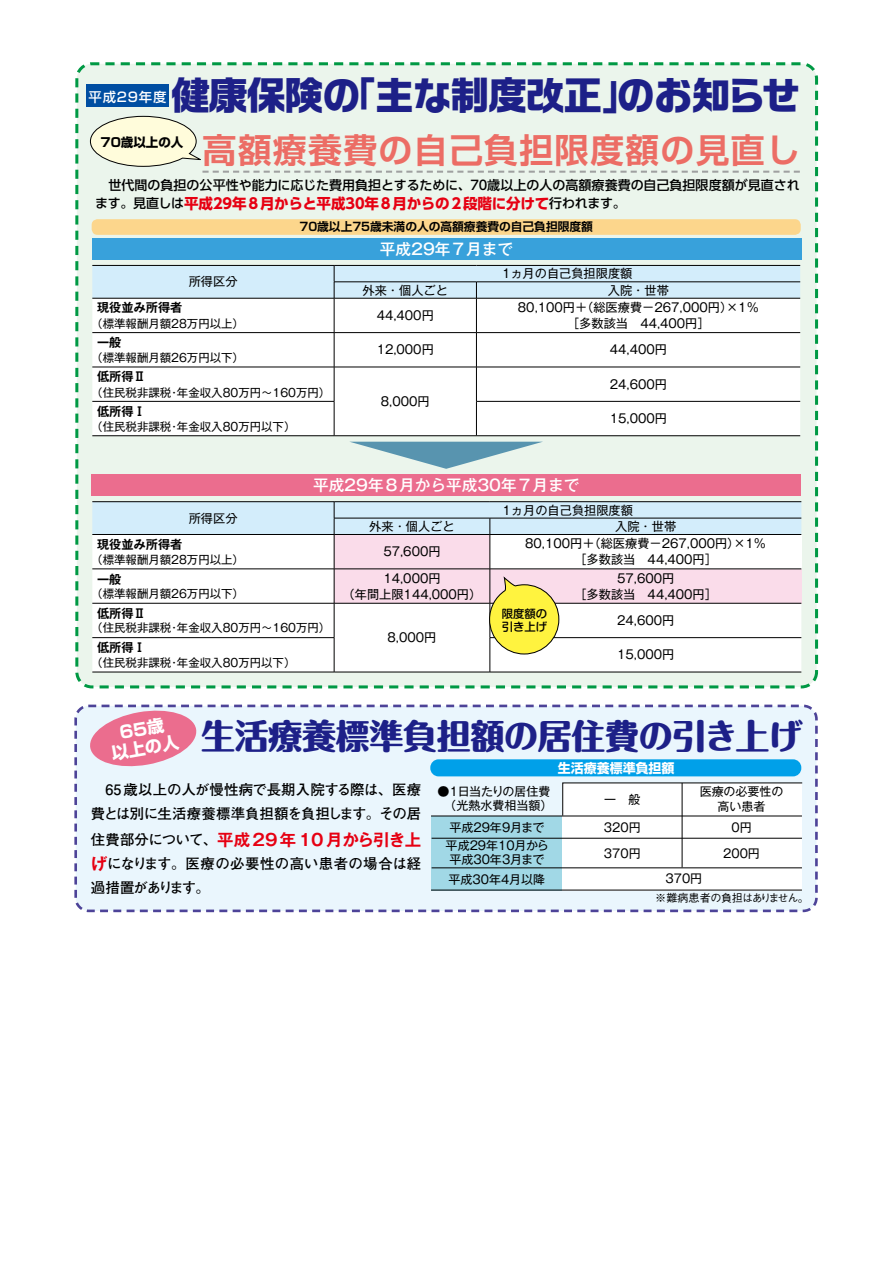
<style>
.page{position:relative;width:893px;height:1263px;background:#fff}
.page>*{position:absolute;margin:0;border:0;box-sizing:border-box;transform-origin:0 0}
.t1{font:700 38.7px "Ro G San Srf Std";letter-spacing:-.035em;color:#1d2088}
.t2{font:800 34.05px "Maru Fo Pro";letter-spacing:-.01em;color:#1d2088}
.t3{font:700 33.9px "Shin Go Pr 6 De";letter-spacing:.04em;color:#ec6d65}
.t4{font:700 16.95px/19.2px "Shin Go Pr 6";color:#fff;text-align:center}
.t5{font:700 16.5px "Gothic MB101 Pro De";letter-spacing:-.01em;color:#e60012}
.t6{font:500 15.6px "Gothic MB101 Pr 6";color:#fff}
.t7{font:700 14.55px "UD Shin Go Pro";letter-spacing:-.025em;color:#e60012}
.t8{font:700 14.4px/24px "Futo Go B101 Pro";letter-spacing:-.005em;color:#000}
.t9{font:500 13.2px "Shin Go Pr 6";letter-spacing:.065em;color:#fff}
.t10{font:500 13.05px/18px "UD Shin Go Pro";color:#000}
.t11{font:700 12.9px "Shin Go Pr 6";color:#fff}
.t12{font:700 12.45px "Shin Go Pr 6";color:#000}
.t13{font:12.15px/16px "Gothic MB101 Pr 6";color:#000;text-align:center}
.t14{font:700 12.15px "Gothic MB101 Pr 6 De";color:#000}
.t15{font:12px/25.7px "Gothic MB101 Pr 6";color:#000;text-align:center}
.t16{font:700 11.7px "Shin Go Pr 6 De";color:#000}
.t17{font:11.4px "Gothic MB101 Pr 6";color:#000}
.t18{font:500 11.4px/13.2px "Shin M Go Pro";color:#000}
.t19{font:500 11.1px "Gothic BBB Pr 6";letter-spacing:-.06em;color:#000}
.s1{font-weight:700;font-size:14.55px;color:#e60012}
.s2{font-weight:500;font-size:13.05px;color:#000}
.s3{font-family:"Gothic MB101 Pro De";font-size:16.5px;color:#e60012}
</style>
<div class="page">
<div style="left:76px;top:706px;width:740px;height:205px;background:#eaf6fd;border-radius:13px"></div>
<div style="left:74px;top:705px;width:744px;height:207px;border:3px dashed #4d4398;border-radius:13px"></div>
<div style="left:432px;top:816px;width:131px;height:74px;background:#a1d8e6"></div>
<div style="left:77px;top:64px;width:739px;height:623px;background:#ebf5ec;border-radius:15px"></div>
<div style="left:75px;top:62px;width:743px;height:626px;border:3px dashed #094;border-radius:15px"></div>
<hr style="left:92px;top:501px;width:242px;height:1px;background:#000">
<hr style="left:334px;top:501px;width:156px;height:1px;background:#000">
<hr style="left:490px;top:501px;width:311px;height:1px;background:#000">
<hr style="left:92px;top:672px;width:242px;height:1px;background:#000">
<hr style="left:334px;top:672px;width:156px;height:1px;background:#000">
<hr style="left:490px;top:672px;width:311px;height:1px;background:#000">
<div style="left:92px;top:219px;width:709px;height:16px;background:#fcd68c;border-radius:6px"></div>
<div style="left:92px;top:299px;width:708px;height:136px;background:#fff"></div>
<svg style="left:92px;top:265px;width:708px;height:33px;background:#c6dfec"></svg>
<hr style="left:92px;top:298px;width:242px;height:1px;background:#000">
<hr style="left:334px;top:298px;width:142px;height:1px;background:#000">
<hr style="left:334px;top:298px;width:1px;height:34px;background:#000">
<hr style="left:476px;top:298px;width:324px;height:1px;background:#000">
<hr style="left:476px;top:298px;width:1px;height:34px;background:#000">
<hr style="left:92px;top:332px;width:242px;height:1px;background:#000">
<hr style="left:334px;top:332px;width:142px;height:1px;background:#000">
<hr style="left:334px;top:333px;width:1px;height:34px;background:#000">
<hr style="left:476px;top:332px;width:324px;height:1px;background:#000">
<hr style="left:476px;top:333px;width:1px;height:34px;background:#000">
<hr style="left:92px;top:367px;width:242px;height:1px;background:#000">
<hr style="left:334px;top:367px;width:142px;height:1px;background:#000">
<hr style="left:334px;top:367px;width:1px;height:34px;background:#000">
<hr style="left:476px;top:367px;width:324px;height:1px;background:#000">
<hr style="left:476px;top:367px;width:1px;height:34px;background:#000">
<hr style="left:92px;top:401px;width:242px;height:1px;background:#000">
<hr style="left:334px;top:401px;width:1px;height:35px;background:#000">
<hr style="left:476px;top:401px;width:324px;height:1px;background:#000">
<hr style="left:476px;top:401px;width:1px;height:35px;background:#000">
<hr style="left:92px;top:435px;width:242px;height:1px;background:#000">
<hr style="left:334px;top:435px;width:142px;height:1px;background:#000">
<hr style="left:476px;top:435px;width:324px;height:1px;background:#000">
<svg style="left:90px;top:116px;width:710px;height:57px"></svg>
<svg style="left:351px;top:442px;width:191px;height:27px"></svg>
<div style="left:92px;top:238px;width:709px;height:22px;background:#38a1db"></div>
<div style="left:92px;top:474px;width:709px;height:22px;background:#eb6d8e"></div>
<svg style="left:92px;top:502px;width:709px;height:170px;background:#ededec"></svg>
<div style="left:563px;top:783px;width:239px;height:107px;background:#fff"></div>
<div style="left:430px;top:759px;width:371px;height:17px;background:#00a0e9;border-radius:8px"></div>
<svg style="left:88px;top:707px;width:111px;height:60px"></svg>
<hr style="left:431px;top:816px;width:371px;height:1px;background:#000">
<hr style="left:432px;top:838px;width:370px;height:1px;background:#000">
<hr style="left:432px;top:867px;width:370px;height:1px;background:#000">
<hr style="left:431px;top:890px;width:371px;height:1px;background:#000">
<svg style="left:562px;top:782px;width:241px;height:34px"></svg>
<hr style="left:682px;top:783px;width:1px;height:84px;background:#000">
<div style="left:86px;top:85px;width:83px;height:22px;background:#004ea2"></div>
<h1 class="t1" style="left:338px;top:68px;width:465px">「主な制度改正のお知らせ</h1>
<h1 class="t1" style="left:171px;top:68px;width:192px">健康保険の</h1>
<h1 class="t1" style="left:601px;top:68px;width:41px">」</h1>
<p class="t9" style="left:88px;top:86px;width:80px">平成29年度</p>
<h3 class="t3" style="left:202px;top:123px;width:599px">高額療養費の自己負担限度額の見直し</h3>
<p class="t12" style="left:101px;top:132px;width:84px">70歳以上の人</p>
<p class="t10" style="left:613px;top:176px;width:188px;text-indent:-517px">　世代間の負担の公平性や能力に応じた費用負担とするために、70歳以上の人の高額療養費の自己負担限度額が見直され。</p>
<p class="t10" style="left:95px;top:194px;width:119px">ます。見直しは<span class="s1">平成</span></p>
<p class="t7" style="left:213px;top:191px;width:402px">29年８月からと平成30年８月からの２段階に分けて<span class="s2">行われます</span></p>
<p class="t16" style="left:299px;top:217px;width:295px">70歳以上75歳未満の人の高額療養費の自己負担限度額</p>
<p class="t13" style="left:189px;top:273px;width:50px">所得区分</p>
<p class="t6" style="left:380px;top:236px;width:135px">平成29年７月まで</p>
<p class="t13" style="left:363px;top:281px;width:87px">外来・個人ごと</p>
<p class="t13" style="left:502px;top:265px;width:132px">1ヵ月の自己負担限度額</p>
<p class="t13" style="left:608px;top:281px;width:63px">入院・世帯</p>
<p class="t14" style="left:97px;top:298px;width:87px">現役並み所得者</p>
<p class="t13" style="left:518px;top:298px;width:242px">80,100円（＋総医療費－267,000円 ×( 1％</p>
<p class="t13" style="left:377px;top:307px;width:59px">44,400円</p>
<p class="t17" style="left:91px;top:314px;width:154px">（標準報酬月額28万円以上）</p>
<p class="t13" style="left:567px;top:315px;width:144px">［多数該当　44,400円[</p>
<p class="t14" style="left:97px;top:332px;width:26px">一般</p>
<p class="t13" style="left:610px;top:341px;width:59px">44,400円</p>
<p class="t13" style="left:377px;top:341px;width:59px">12,000円</p>
<p class="t17" style="left:91px;top:348px;width:154px">（標準報酬月額26万円以下）</p>
<p class="t14" style="left:97px;top:366px;width:50px">低所得Ⅱ</p>
<p class="t13" style="left:610px;top:375px;width:59px">24,600円</p>
<p class="t17" style="left:91px;top:383px;width:81px">（住民税非課税</p>
<p class="t17" style="left:177px;top:383px;width:155px">年金収入80万円～160万円）</p>
<p class="t17" style="left:168px;top:383px;width:13px">・</p>
<p class="t13" style="left:381px;top:392px;width:50px">8,000円</p>
<p class="t14" style="left:97px;top:401px;width:50px">低所得Ⅰ</p>
<p class="t13" style="left:610px;top:410px;width:59px">15,000円</p>
<p class="t17" style="left:91px;top:417px;width:81px">（住民税非課税</p>
<p class="t17" style="left:177px;top:417px;width:120px">年金収入80万円以下）</p>
<p class="t17" style="left:168px;top:417px;width:13px">・</p>
<p class="t13" style="left:189px;top:509px;width:50px">所得区分</p>
<p class="t6" style="left:313px;top:472px;width:268px">平成29年８月から平成30年７月まで</p>
<p class="t13" style="left:369px;top:517px;width:87px">外来・個人ごと</p>
<p class="t13" style="left:503px;top:501px;width:132px">1ヵ月の自己負担限度額</p>
<p class="t13" style="left:615px;top:517px;width:63px">入院・世帯</p>
<p class="t14" style="left:97px;top:534px;width:87px">現役並み所得者</p>
<p class="t13" style="left:525px;top:535px;width:242px">80,100円（＋総医療費－267,000円 ×( 1％</p>
<p class="t13" style="left:383px;top:543px;width:59px">57,600円</p>
<p class="t17" style="left:91px;top:550px;width:154px">（標準報酬月額28万円以上）</p>
<p class="t13" style="left:574px;top:551px;width:144px">［多数該当　44,400円[</p>
<p class="t14" style="left:97px;top:569px;width:26px">一般</p>
<p class="t17" style="left:91px;top:584px;width:154px">（標準報酬月額26万円以下(</p>
<p class="t13" style="left:343px;top:569px;width:140px">14,000円<br>（年間上限144,000円(</p>
<p class="t13" style="left:574px;top:569px;width:144px">57,600円<br>［多数該当　44,400円[</p>
<p class="t14" style="left:97px;top:603px;width:50px">低所得Ⅱ</p>
<p class="t17" style="left:91px;top:618px;width:81px">（住民税非課税</p>
<p class="t17" style="left:177px;top:618px;width:155px">年金収入80万円～160万円）</p>
<p class="t17" style="left:168px;top:618px;width:13px">・</p>
<p class="t14" style="left:97px;top:638px;width:50px">低所得Ⅰ</p>
<p class="t17" style="left:91px;top:653px;width:81px">（住民税非課税</p>
<p class="t17" style="left:177px;top:653px;width:120px">年金収入80万円以下）</p>
<p class="t17" style="left:168px;top:653px;width:13px">・</p>
<p class="t13" style="left:388px;top:629px;width:50px">8,000円</p>
<p class="t18" style="left:502px;top:605px;width:47px">限度額の引き上げ</p>
<p class="t13" style="left:617px;top:612px;width:59px">24,600円</p>
<p class="t13" style="left:617px;top:646px;width:59px">15,000円</p>
<h3 class="t4" style="left:107px;top:725px;width:70px;rotate:-10deg">65歳<br>以上の人</h3>
<h2 class="t2" style="left:201px;top:709px;width:604px">生活療養標準負担額の居住費の引き上げ</h2>
<p class="t11" style="left:558px;top:757px;width:118px">生活療養標準負担額</p>
<p class="t8" style="left:91px;top:775px;width:332px;line-height:24.5px">　65歳以上の人が慢性病で長期入院する際は、医療費とは別に生活療養標準負担額を負担します。その居</p>
<h3 class="t5" style="left:217px;top:826px;width:205px">平成29 年 10 月から引き上</h3>
<p class="t8" style="left:91px;top:825px;width:332px">住費部分について、<br><span class="s3">げ</span>になります。医療の必要性の高い患者の場合は経過措置があります。</p>
<p class="t15" style="left:458px;top:777px;width:94px">日当たりの居住費</p>
<p class="t15" style="left:438px;top:777px;width:24px">●１</p>
<p class="t15" style="left:700px;top:778px;width:85px">医療の必要性の</p>
<p class="t15" style="left:604px;top:785px;width:38px">一　般</p>
<p class="t15" style="left:438px;top:792px;width:117px">　（光熱水費相当額）</p>
<p class="t15" style="left:717px;top:793px;width:50px">高い患者</p>
<p class="t15" style="left:446px;top:817px;width:105px;line-height:18.5px">平成29年9月まで平成29年10月から</p>
<p class="t15" style="left:448px;top:849px;width:98px;line-height:19.5px;text-align:left">平成30年3月まで平成30年4月以降</p>
<p class="t15" style="left:604px;top:814px;width:38px;text-align:left">320円<br>370円</p>
<p class="t15" style="left:723px;top:814px;width:38px">0円<br>200円</p>
<p class="t15" style="left:666px;top:865px;width:38px">370円</p>
<p class="t19" style="left:655px;top:889px;width:155px">※難病患者の負担はありません。</p>
</div>
